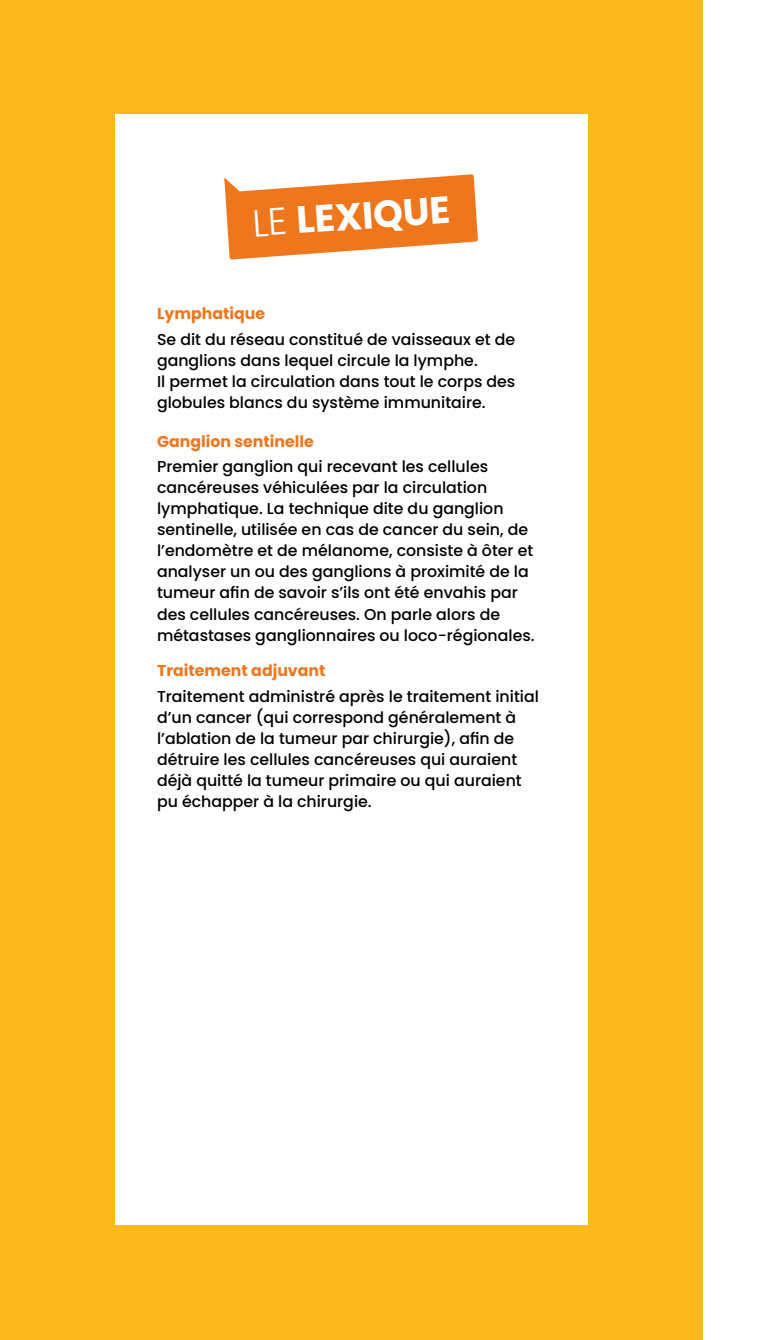
<style>
.page{position:relative;width:766px;height:1340px;background:#fff}
.page>*{position:absolute;margin:0;border:0;box-sizing:border-box;transform-origin:0 0}
.t1{font:700 37.8px "Poppins";color:#fff}
.t2{font:500 15.75px/21.2px "Poppins";color:#000}
.t3{font:700 15.75px "Poppins";color:#ee771e}
.s1{font-weight:300}
</style>
<div class="page">
<div style="left:0;top:0;width:702px;height:1339px;background:#fbb91c"></div>
<div style="left:115px;top:115px;width:472px;height:1110px;background:#fff"></div>
<svg style="left:224px;top:174px;width:254px;height:85px"></svg>
<h1 class="t1" style="left:251px;top:201px;width:200px;rotate:-4deg"><span class="s1">LE</span> LEXIQUE</h1>
<p class="t3" style="left:157px;top:304px;width:110px">Lymphatique</p>
<p class="t2" style="left:157px;top:328px;width:360px">Se dit du réseau constitué de vaisseaux et de ganglions dans lequel circule la lymphe.<br>Il permet la circulation dans tout le corps des globules blancs du système immunitaire.</p>
<p class="t3" style="left:157px;top:432px;width:158px">Ganglion sentinelle</p>
<p class="t2" style="left:157px;top:456px;width:379px">Premier ganglion qui recevant les cellules cancéreuses véhiculées par la circulation lymphatique. La technique dite du ganglion sentinelle, utilisée en cas de cancer du sein, de l’endomètre et de mélanome, consiste à ôter et analyser un ou des ganglions à proximité de la tumeur afin de savoir s’ils ont été envahis par des cellules cancéreuses. On parle alors de métastases ganglionnaires ou loco-régionales.</p>
<p class="t3" style="left:157px;top:661px;width:170px">Traitement adjuvant</p>
<p class="t2" style="left:157px;top:686px;width:383px">Traitement administré après le traitement initial d’un cancer (qui correspond généralement à l’ablation de la tumeur par chirurgie), afin de détruire les cellules cancéreuses qui auraient déjà quitté la tumeur primaire ou qui auraient pu échapper à la chirurgie.</p>
</div>
